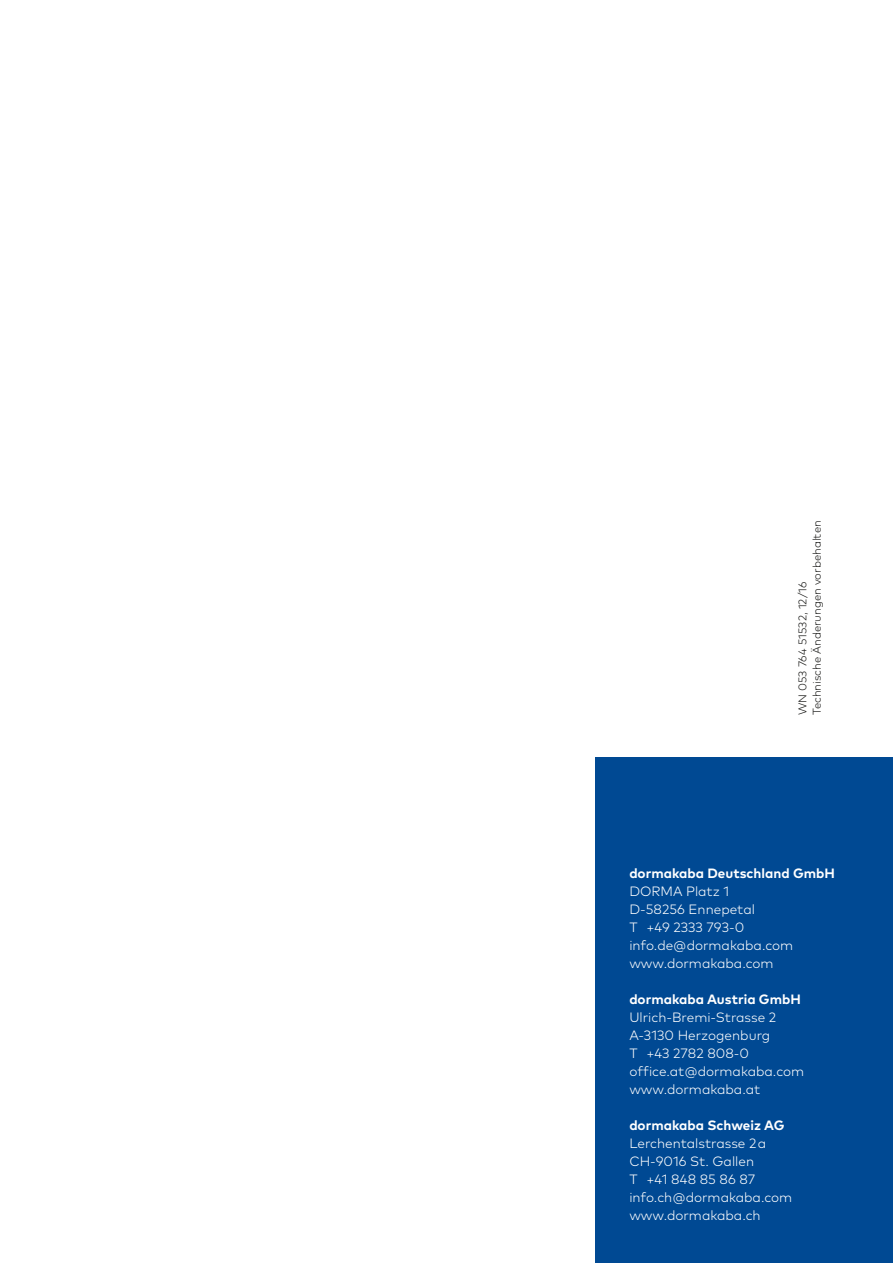
<style>
.page{position:relative;width:893px;height:1263px;background:#fff}
.page>*{position:absolute;margin:0;border:0;box-sizing:border-box;transform-origin:0 0}
.t1{font:300 13.5px/18px "Mark Pro";color:#fff}
.t2{font:700 13.5px "Mark Pro";color:#fff}
.t3{font:300 11.25px/14.2px "Mark Pro";color:#1d1d1b}
</style>
<div class="page">
<div style="left:595px;top:758px;width:298px;height:505px;background:#004993"></div>
<p class="t3" style="left:797px;top:715px;width:196px;rotate:-90deg">WN 053 764 51532, 12/16<br>Technische Änderungen vorbehalten</p>
<p class="t2" style="left:629px;top:869px;width:207px">dormakaba Deutschland GmbH</p>
<p class="t1" style="left:629px;top:884px;width:165px">DORMA Platz 1<br>D-58256 Ennepetal<br>T +49 2333 793-0 info.de@dormakaba.com www.dormakaba.com</p>
<p class="t2" style="left:629px;top:995px;width:173px">dormakaba Austria GmbH</p>
<p class="t1" style="left:629px;top:1010px;width:176px">Ulrich-Bremi-Strasse 2<br>A-3130 Herzogenburg<br>T +43 2782 808-0 office.at@dormakaba.com www.dormakaba.at</p>
<p class="t2" style="left:629px;top:1121px;width:157px">dormakaba Schweiz AG</p>
<p class="t1" style="left:629px;top:1136px;width:164px">Lerchentalstrasse 2 a<br>CH-9016 St. Gallen<br>T +41 848 85 86 87 info.ch@dormakaba.com www.dormakaba.ch</p>
</div>
